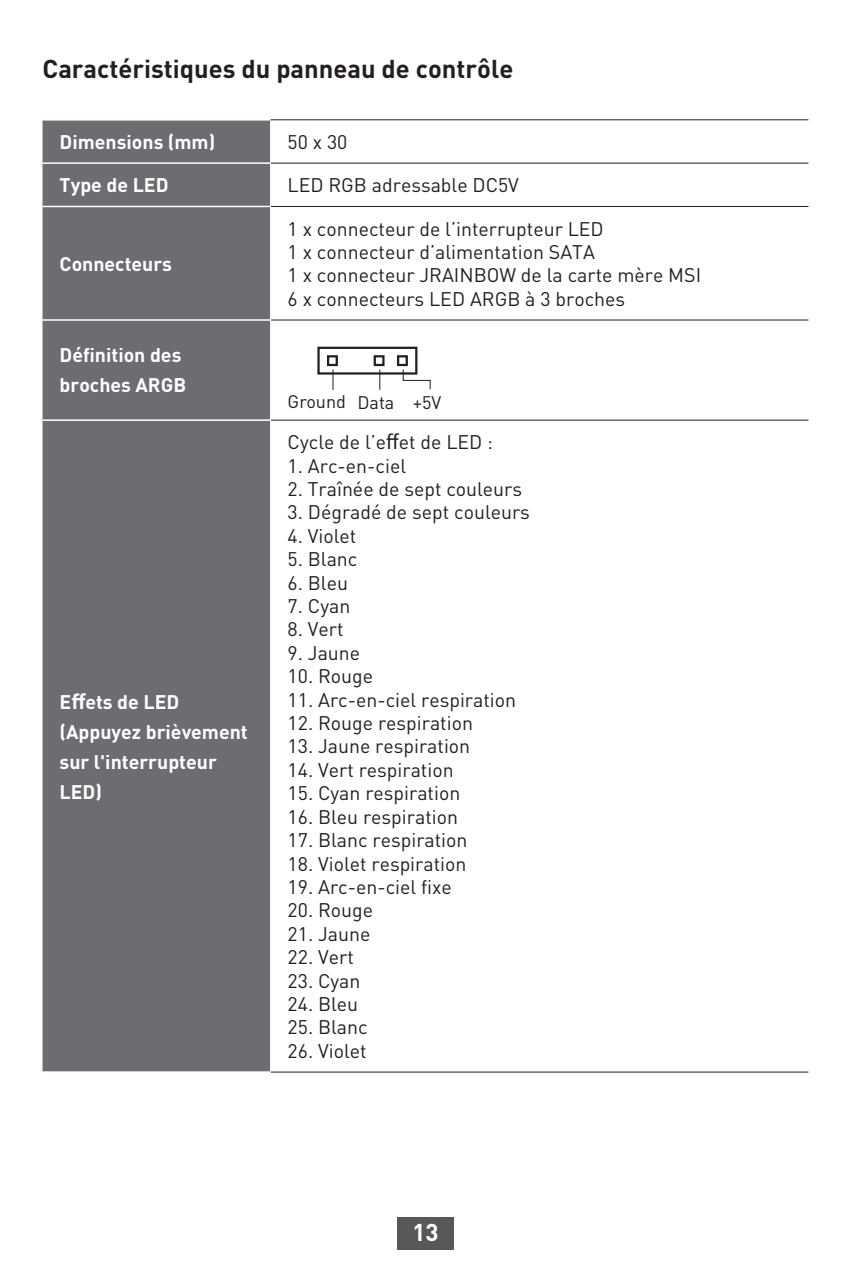
<style>
.page{position:relative;width:851px;height:1276px;background:#fff}
.page>*{position:absolute;margin:0;border:0;box-sizing:border-box;transform-origin:0 0}
.t1{font:700 25.5px "MSI Din Pro Noto CJK";color:#231f20}
.t2{font:700 24px "MSI Din Pro Noto CJK";color:#fff}
.t3{font:19.5px/23.4px "MSI Din Pro Noto CJK";color:#231f20}
.t4{font:700 19.5px/30px "MSI Din Pro Noto CJK";color:#fff}
.t5{font:18px "DIN Pro";color:#231f20}
</style>
<div class="page">
<div style="left:397px;top:1217px;width:56px;height:32px;background:#57585a"></div>
<div style="left:43px;top:121px;width:227px;height:950px;background:#6c6d70"></div>
<hr style="left:271px;top:206px;width:537px;height:1px;background:#231f20">
<hr style="left:271px;top:319px;width:537px;height:1px;background:#231f20">
<hr style="left:271px;top:420px;width:537px;height:1px;background:#231f20">
<hr style="left:270px;top:1071px;width:538px;height:1px;background:#231f20">
<hr style="left:43px;top:162px;width:227px;height:2px;background:#fff">
<hr style="left:43px;top:206px;width:227px;height:1px;background:#fff">
<hr style="left:43px;top:319px;width:227px;height:2px;background:#fff">
<hr style="left:43px;top:419px;width:227px;height:2px;background:#fff">
<hr style="left:270px;top:119px;width:538px;height:1px;background:#231f20">
<hr style="left:271px;top:163px;width:537px;height:1px;background:#231f20">
<div style="left:317px;top:347px;width:100px;height:27px;border:2px solid #231f20"></div>
<div style="left:327px;top:355px;width:11px;height:11px;border:2px solid #231f20"></div>
<div style="left:373px;top:355px;width:11px;height:11px;border:2px solid #231f20"></div>
<div style="left:397px;top:355px;width:11px;height:11px;border:2px solid #231f20"></div>
<svg style="left:332px;top:369px;width:1px;height:21px"></svg>
<svg style="left:379px;top:369px;width:1px;height:21px"></svg>
<svg style="left:402px;top:369px;width:29px;height:21px"></svg>
<h1 class="t1" style="left:43px;top:54px;width:472px">Caractéristiques du panneau de contrôle</h1>
<p class="t4" style="left:60px;top:127px;width:157px">Dimensions (mm)</p>
<p class="t3" style="left:287px;top:130px;width:61px">50 x 30</p>
<p class="t4" style="left:60px;top:170px;width:110px">Type de LED</p>
<p class="t3" style="left:287px;top:174px;width:233px">LED RGB adressable DC5V</p>
<p class="t4" style="left:60px;top:249px;width:114px">Connecteurs</p>
<p class="t4" style="left:60px;top:341px;width:128px">Définition des broches ARGB</p>
<p class="t4" style="left:60px;top:687px;width:190px">Effets de LED (Appuyez brièvement sur l'interrupteur<br>LED)</p>
<p class="t3" style="left:287px;top:217px;width:415px">1 x connecteur de l’interrupteur LED<br>1 x connecteur d’alimentation SATA<br>1 x connecteur JRAINBOW de la carte mère MSI 6 x connecteurs LED ARGB à 3 broches</p>
<p class="t5" style="left:287px;top:389px;width:155px">Ground Data +5V</p>
<p class="t3" style="left:287px;top:431px;width:207px">Cycle de l’effet de LED :</p>
<p class="t3" style="left:287px;top:454px;width:120px">1. Arc-en-ciel</p>
<p class="t3" style="left:287px;top:477px;width:236px">2. Traînée de sept couleurs</p>
<p class="t3" style="left:287px;top:501px;width:244px">3. Dégradé de sept couleurs</p>
<p class="t3" style="left:287px;top:524px;width:70px">4. Violet</p>
<p class="t3" style="left:287px;top:548px;width:71px">5. Blanc</p>
<p class="t3" style="left:287px;top:571px;width:62px">6. Bleu</p>
<p class="t3" style="left:287px;top:594px;width:64px">7. Cyan</p>
<p class="t3" style="left:287px;top:618px;width:57px">8. Vert</p>
<p class="t3" style="left:287px;top:641px;width:74px">9. Jaune</p>
<p class="t3" style="left:287px;top:665px;width:87px">10. Rouge</p>
<p class="t3" style="left:287px;top:688px;width:230px">11. Arc-en-ciel respiration</p>
<p class="t3" style="left:287px;top:711px;width:187px">12. Rouge respiration</p>
<p class="t3" style="left:287px;top:735px;width:184px">13. Jaune respiration</p>
<p class="t3" style="left:287px;top:758px;width:167px">14. Vert respiration</p>
<p class="t3" style="left:287px;top:782px;width:174px">15. Cyan respiration</p>
<p class="t3" style="left:287px;top:805px;width:172px">16. Bleu respiration</p>
<p class="t3" style="left:287px;top:828px;width:181px">17. Blanc respiration</p>
<p class="t3" style="left:287px;top:852px;width:180px">18. Violet respiration</p>
<p class="t3" style="left:287px;top:875px;width:166px">19. Arc-en-ciel fixe</p>
<p class="t3" style="left:287px;top:899px;width:87px">20. Rouge</p>
<p class="t3" style="left:287px;top:922px;width:84px">21. Jaune</p>
<p class="t3" style="left:287px;top:945px;width:68px">22. Vert</p>
<p class="t3" style="left:287px;top:969px;width:74px">23. Cyan</p>
<p class="t3" style="left:287px;top:992px;width:72px">24. Bleu</p>
<p class="t3" style="left:287px;top:1016px;width:82px">25. Blanc</p>
<p class="t3" style="left:287px;top:1039px;width:80px">26. Violet</p>
<p class="t2" style="left:412px;top:1219px;width:28px">13</p>
</div>
